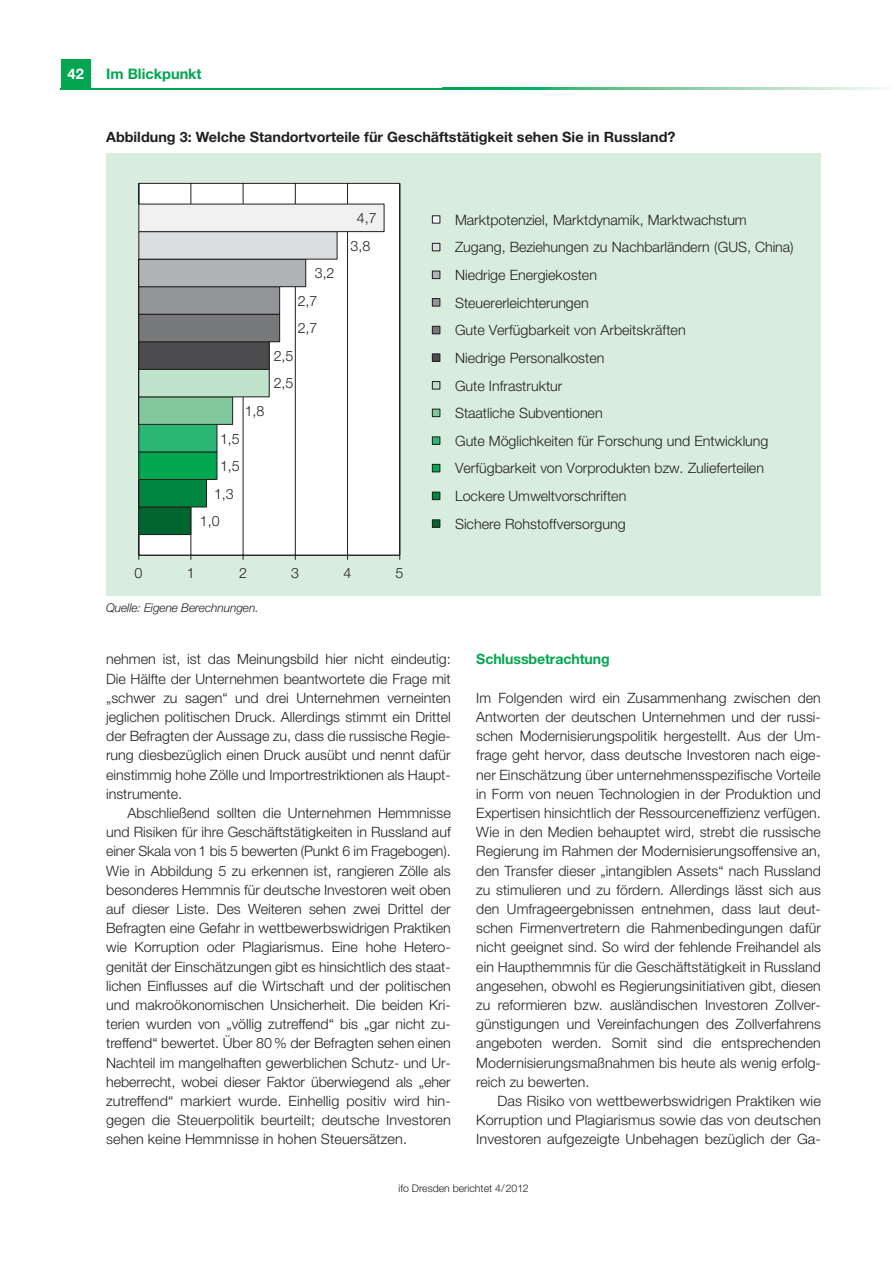
<style>
.page{position:relative;width:893px;height:1263px;background:#fff}
.page>*{position:absolute;margin:0;border:0;box-sizing:border-box;transform-origin:0 0}
.t1{font:700 14.7px "Helvetica Neue";color:#fff}
.t2{font:700 14.55px "Helvetica Neue";color:#00a650}
.t3{font:300 14.25px/19.2px "Helvetica Neue";color:#231f20;text-align:justify}
.t4{font:700 14.25px "Helvetica Neue";color:#231f20}
.t5{font:700 14.25px "Helvetica Neue";letter-spacing:-.005em;color:#00a650}
.t6{font:italic 300 12px "Helvetica Neue";letter-spacing:-.005em;color:#231f20}
.t7{font:300 10.5px "Helvetica Neue";color:#231f20}
</style>
<div class="page">
<div style="left:61px;top:60px;width:30px;height:29px;background:#00a650"></div>
<hr style="left:61px;top:88px;width:382px;height:1px;background:#00a650">
<svg style="left:443px;top:88px;width:441px;height:1px"></svg>
<div style="left:106px;top:153px;width:714px;height:442px;background:#d8eddd"></div>
<div style="left:138px;top:183px;width:262px;height:372px;background:#fff"></div>
<div style="left:139px;top:507px;width:52px;height:28px;background:#00652e"></div>
<div style="left:139px;top:507px;width:52px;height:28px;border:1px solid #231f20"></div>
<div style="left:139px;top:479px;width:67px;height:28px;background:#008541"></div>
<div style="left:139px;top:479px;width:68px;height:28px;border:1px solid #231f20"></div>
<div style="left:139px;top:452px;width:78px;height:27px;background:#00a650"></div>
<div style="left:139px;top:452px;width:78px;height:28px;border:1px solid #231f20"></div>
<div style="left:139px;top:424px;width:78px;height:28px;background:#2bb673"></div>
<div style="left:139px;top:397px;width:94px;height:27px;background:#81c99c"></div>
<div style="left:139px;top:396px;width:94px;height:29px;border:1px solid #231f20"></div>
<div style="left:139px;top:369px;width:130px;height:28px;background:#bfe2ca"></div>
<div style="left:139px;top:342px;width:130px;height:27px;background:#4c4c4e"></div>
<div style="left:139px;top:341px;width:130px;height:29px;border:1px solid #231f20"></div>
<div style="left:139px;top:314px;width:140px;height:28px;background:#76787a"></div>
<div style="left:139px;top:314px;width:141px;height:28px;border:1px solid #231f20"></div>
<div style="left:139px;top:287px;width:140px;height:27px;background:#939598"></div>
<div style="left:139px;top:286px;width:141px;height:29px;border:1px solid #231f20"></div>
<div style="left:139px;top:259px;width:167px;height:28px;background:#b1b4b6"></div>
<div style="left:139px;top:259px;width:167px;height:28px;border:1px solid #231f20"></div>
<div style="left:139px;top:232px;width:198px;height:27px;background:#dcddde"></div>
<div style="left:139px;top:231px;width:198px;height:29px;border:1px solid #231f20"></div>
<div style="left:139px;top:204px;width:245px;height:28px;background:#f1f1f2"></div>
<div style="left:139px;top:204px;width:245px;height:28px;border:1px solid #231f20"></div>
<hr style="left:139px;top:555px;width:261px;height:1px;background:#231f20">
<div style="left:432px;top:216px;width:8px;height:7px;background:#f1f1f2"></div>
<div style="left:432px;top:215px;width:8px;height:9px;border:1px solid #231f20"></div>
<div style="left:432px;top:243px;width:8px;height:8px;background:#dcddde"></div>
<div style="left:432px;top:243px;width:8px;height:8px;border:1px solid #231f20"></div>
<div style="left:432px;top:271px;width:8px;height:8px;background:#b1b4b6"></div>
<div style="left:432px;top:271px;width:8px;height:8px;border:1px solid #231f20"></div>
<div style="left:432px;top:299px;width:8px;height:7px;background:#939598"></div>
<div style="left:432px;top:298px;width:8px;height:9px;border:1px solid #231f20"></div>
<div style="left:432px;top:326px;width:8px;height:8px;background:#76787a"></div>
<div style="left:432px;top:326px;width:8px;height:8px;border:1px solid #231f20"></div>
<div style="left:432px;top:354px;width:8px;height:8px;background:#4c4c4e"></div>
<div style="left:432px;top:353px;width:8px;height:9px;border:1px solid #231f20"></div>
<div style="left:432px;top:382px;width:8px;height:7px;background:#bfe2ca"></div>
<div style="left:432px;top:381px;width:8px;height:8px;border:1px solid #231f20"></div>
<div style="left:432px;top:409px;width:8px;height:8px;background:#81c99c"></div>
<div style="left:432px;top:409px;width:8px;height:8px;border:1px solid #231f20"></div>
<div style="left:432px;top:437px;width:8px;height:8px;background:#2bb673"></div>
<div style="left:432px;top:436px;width:8px;height:9px;border:1px solid #231f20"></div>
<div style="left:432px;top:464px;width:8px;height:8px;background:#00a650"></div>
<div style="left:432px;top:464px;width:8px;height:8px;border:1px solid #231f20"></div>
<div style="left:432px;top:492px;width:8px;height:8px;background:#008541"></div>
<div style="left:432px;top:492px;width:8px;height:8px;border:1px solid #231f20"></div>
<div style="left:432px;top:520px;width:8px;height:7px;background:#00652e"></div>
<div style="left:432px;top:519px;width:8px;height:9px;border:1px solid #231f20"></div>
<p class="t1" style="left:68px;top:69px;width:18px">42</p>
<p class="t2" style="left:106px;top:69px;width:97px">Im Blickpunkt</p>
<p class="t4" style="left:106px;top:132px;width:571px">Abbildung 3: Welche Standortvorteile für Geschäftstätigkeit sehen Sie in Russland?</p>
<p class="t3" style="left:357px;top:210px;width:21px">4,7</p>
<p class="t3" style="left:245px;top:403px;width:21px">1,8</p>
<p class="t3" style="left:220px;top:430px;width:21px">1,5</p>
<p class="t3" style="left:220px;top:458px;width:21px">1,5</p>
<p class="t3" style="left:214px;top:485px;width:21px">1,3</p>
<p class="t3" style="left:200px;top:513px;width:21px">1,0</p>
<p class="t3" style="left:315px;top:265px;width:21px">3,2</p>
<p class="t3" style="left:298px;top:292px;width:21px">2,7</p>
<p class="t3" style="left:298px;top:320px;width:21px">2,7</p>
<p class="t3" style="left:274px;top:348px;width:21px">2,5</p>
<p class="t3" style="left:274px;top:375px;width:21px">2,5</p>
<p class="t3" style="left:350px;top:237px;width:21px">3,8</p>
<p class="t3" style="left:135px;top:565px;width:9px">0</p>
<p class="t3" style="left:187px;top:565px;width:9px">1</p>
<p class="t3" style="left:239px;top:565px;width:9px">2</p>
<p class="t3" style="left:291px;top:565px;width:9px">3</p>
<p class="t3" style="left:343px;top:565px;width:9px">4</p>
<p class="t3" style="left:395px;top:565px;width:9px">5</p>
<p class="t6" style="left:106px;top:604px;width:154px">Quelle: Eigene Berechnungen.</p>
<p class="t3" style="left:455px;top:207px;width:340px;line-height:27.6px;text-align:left">Marktpotenziel, Marktdynamik, Marktwachstum Zugang, Beziehungen zu Nachbarländern (GUS, China)<br>Niedrige Energiekosten<br>Steuererleichterungen<br>Gute Verfügbarkeit von Arbeitskräften<br>Niedrige Personalkosten<br>Gute Infrastruktur<br>Staatliche Subventionen<br>Gute Möglichkeiten für Forschung und Entwicklung Verfügbarkeit von Vorprodukten bzw. Zulieferteilen Lockere Umweltvorschriften<br>Sichere Rohstoffversorgung</p>
<p class="t3" style="left:106px;top:651px;width:346px">nehmen ist, ist das Meinungsbild hier nicht eindeutig:<br>Die Hälfte der Unternehmen beantwortete die Frage mit „schwer zu sagen“ und drei Unternehmen verneinten jeglichen politischen Druck. Allerdings stimmt ein Drittel der Befragten der Aussage zu, dass die russische Regie&shy;rung diesbezüglich einen Druck ausübt und nennt dafür einstimmig hohe Zölle und Importrestriktionen als Haupt&shy;instrumente.</p>
<p class="t3" style="left:106px;top:805px;width:346px;text-indent:21px">Abschließend sollten die Unternehmen Hemmnisse und Risiken für ihre Geschäftstätigkeiten in Russland auf einer Skala von 1 bis 5 bewerten (Punkt 6 im Fragebogen).<br>Wie in Abbildung 5 zu erkennen ist, rangieren Zölle als besonderes Hemmnis für deutsche Investoren weit oben auf dieser Liste. Des Weiteren sehen zwei Drittel der Befragten eine Gefahr in wettbewerbswidrigen Praktiken wie Korruption oder Plagiarismus. Eine hohe Hetero - genität der Einschätzungen gibt es hinsichtlich des staat&shy;lichen Einflusses auf die Wirtschaft und der politischen und makroökonomischen Unsicherheit. Die beiden Kri - terien wurden von „völlig zutreffend“ bis „gar nicht zu - treffend“ bewertet. Über 80 % der Befragten sehen einen Nachteil im mangelhaften gewerblichen Schutz- und Ur - heberrecht, wobei dieser Faktor überwiegend als „eher zutreffend“ markiert wurde. Einhellig positiv wird hin - gegen die Steuerpolitik beurteilt; deutsche Investoren sehen keine Hemmnisse in hohen Steuersätzen.</p>
<p class="t5" style="left:476px;top:654px;width:135px">Schlussbetrachtung</p>
<p class="t3" style="left:476px;top:690px;width:346px">Im Folgenden wird ein Zusammenhang zwischen den Antworten der deutschen Unternehmen und der russi&shy;schen Modernisierungspolitik hergestellt. Aus der Um&shy;frage geht hervor, dass deutsche Investoren nach eige&shy;ner Einschätzung über unternehmensspezifische Vorteile in Form von neuen Technologien in der Produktion und Expertisen hinsichtlich der Ressourceneffizienz verfügen.<br>Wie in den Medien behauptet wird, strebt die russische Regierung im Rahmen der Modernisierungsoffensive an, den Transfer dieser „intangiblen Assets“ nach Russland zu stimulieren und zu fördern. Allerdings lässt sich aus den Umfrageergebnissen entnehmen, dass laut deut&shy;schen Firmenvertretern die Rahmenbedingungen dafür nicht geeignet sind. So wird der fehlende Freihandel als ein Haupthemmnis für die Geschäftstätigkeit in Russland angesehen, obwohl es Regierungsinitiativen gibt, diesen zu reformieren bzw. ausländischen Investoren Zollver&shy;günstigungen und Vereinfachungen des Zollverfahrens angeboten werden. Somit sind die entsprechenden Modernisierungsmaßnahmen bis heute als wenig erfolg&shy;reich zu bewerten.</p>
<p class="t3" style="left:476px;top:1093px;width:346px;text-indent:21px">Das Risiko von wettbewerbswidrigen Praktiken wie Korruption und Plagiarismus sowie das von deutschen Investoren aufgezeigte Unbehagen bezüglich der Ga-</p>
<p class="t7" style="left:398px;top:1185px;width:131px">ifo Dresden berichtet 4/2012</p>
</div>
